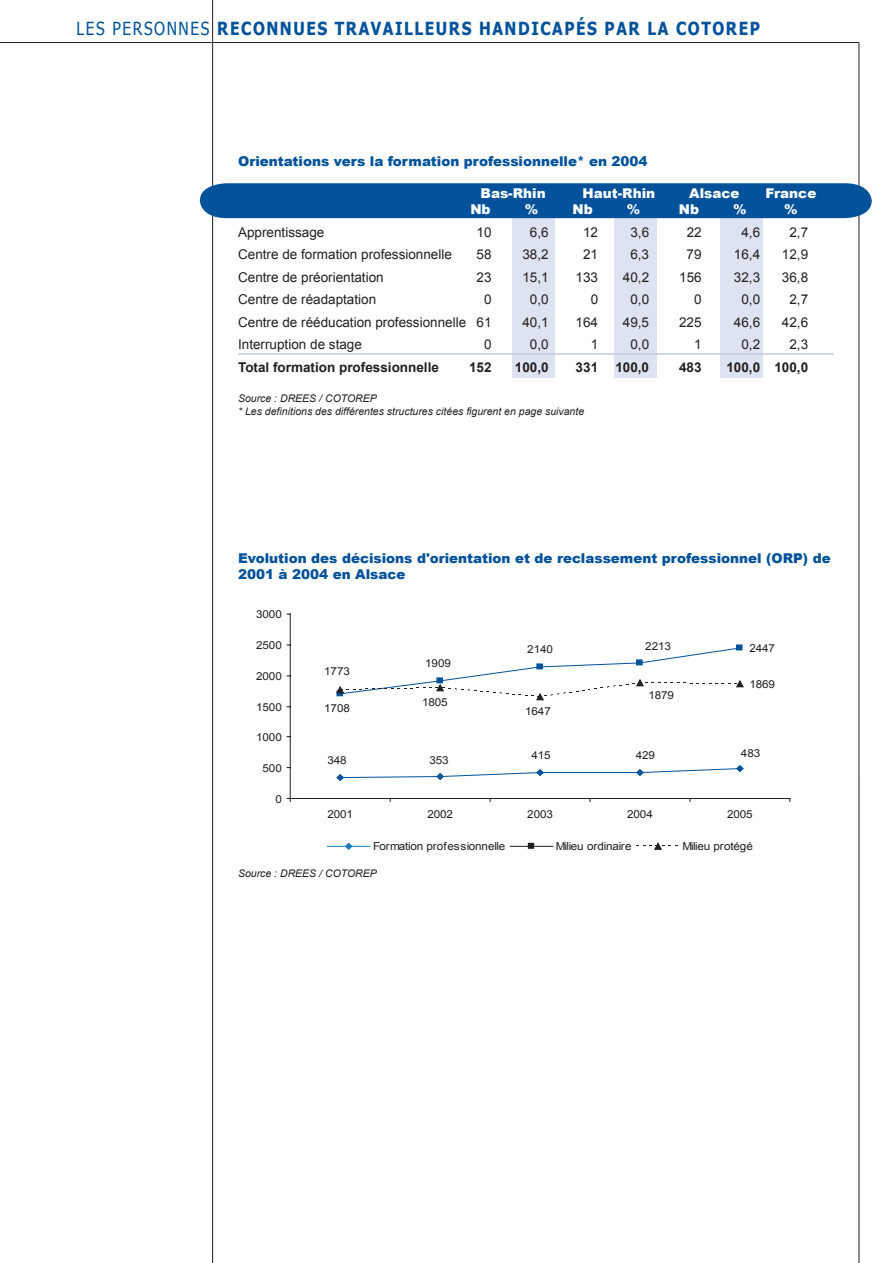
<style>
.page{position:relative;width:893px;height:1263px;background:#fff}
.page>*{position:absolute;margin:0;border:0;box-sizing:border-box;transform-origin:0 0}
.t1{font:700 18px "Tahoma";letter-spacing:.1em;color:#01529b;scale:.86 1}
.t2{font:13.5px "Arial";color:#231f20}
.t3{font:900 13.5px/16.2px "Arial";color:#01529b}
.t4{font:700 13.5px "Arial";color:#231f20}
.t5{font:900 13.5px "Arial";color:#fff}
.t6{font:10.95px "Arial";letter-spacing:-.01em;color:#231f20;scale:1.07 1}
.t7{font:italic 10.5px/12.6px "Arial";color:#231f20}
.s1{font-weight:400}
</style>
<div class="page">
<hr style="left:859px;top:43px;width:1px;height:1220px;background:#231f20">
<hr style="left:212px;top:0;width:1px;height:1263px;background:#231f20">
<hr style="left:0;top:42px;width:859px;height:1px;background:#231f20">
<div style="left:512px;top:212px;width:42px;height:165px;background:#dee3f1"></div>
<div style="left:614px;top:212px;width:42px;height:165px;background:#dee3f1"></div>
<div style="left:720px;top:212px;width:43px;height:165px;background:#dee3f1"></div>
<div style="left:200px;top:183px;width:672px;height:35px;background:#01529b"></div>
<hr style="left:238px;top:353px;width:595px;height:2px;background:#c3cbe4">
<hr style="left:290px;top:614px;width:1px;height:184px;background:#231f20">
<hr style="left:290px;top:798px;width:500px;height:1px;background:#231f20">
<svg style="left:345px;top:648px;width:396px;height:130px"></svg>
<svg style="left:336px;top:774px;width:9px;height:8px"></svg>
<svg style="left:435px;top:771px;width:10px;height:10px"></svg>
<svg style="left:535px;top:767px;width:10px;height:10px"></svg>
<svg style="left:635px;top:767px;width:10px;height:10px"></svg>
<svg style="left:735px;top:763px;width:9px;height:10px"></svg>
<div style="left:536px;top:663px;width:7px;height:6px;border:1px solid #01529b"></div>
<div style="left:636px;top:659px;width:7px;height:6px;border:1px solid #01529b"></div>
<svg style="left:736px;top:644px;width:6px;height:6px"></svg>
<svg style="left:336px;top:678px;width:408px;height:23px"></svg>
<hr style="left:327px;top:846px;width:43px;height:1px;background:#1b7bc0">
<svg style="left:344px;top:842px;width:9px;height:8px"></svg>
<hr style="left:510px;top:846px;width:43px;height:1px;background:#231f20">
<svg style="left:528px;top:843px;width:6px;height:6px"></svg>
<svg style="left:637px;top:842px;width:40px;height:8px"></svg>
<h1 class="t1" style="left:77px;top:16px;width:796px"><span class="s1">LES PERSONNES</span> RECONNUES TRAVAILLEURS HANDICAPÉS PAR LA COTOREP</h1>
<p class="t3" style="left:238px;top:153px;width:411px">Orientations vers la formation professionnelle* en 2004</p>
<p class="t5" style="left:480px;top:183px;width:67px">Bas-Rhin</p>
<p class="t5" style="left:583px;top:183px;width:74px">Haut-Rhin</p>
<p class="t5" style="left:689px;top:183px;width:52px">Alsace</p>
<p class="t5" style="left:765px;top:183px;width:52px">France</p>
<p class="t5" style="left:470px;top:199px;width:22px">Nb</p>
<p class="t5" style="left:525px;top:199px;width:15px">%</p>
<p class="t5" style="left:572px;top:199px;width:22px">Nb</p>
<p class="t5" style="left:627px;top:199px;width:15px">%</p>
<p class="t5" style="left:679px;top:199px;width:22px">Nb</p>
<p class="t5" style="left:733px;top:199px;width:15px">%</p>
<p class="t5" style="left:784px;top:199px;width:15px">%</p>
<p class="t2" style="left:238px;top:223px;width:88px">Apprentissage</p>
<p class="t2" style="left:477px;top:223px;width:17px">10</p>
<p class="t2" style="left:530px;top:223px;width:20px">6,6</p>
<p class="t2" style="left:583px;top:223px;width:17px">12</p>
<p class="t2" style="left:630px;top:223px;width:20px">3,6</p>
<p class="t2" style="left:687px;top:223px;width:17px">22</p>
<p class="t2" style="left:741px;top:223px;width:20px">4,6</p>
<p class="t2" style="left:789px;top:223px;width:20px">2,7</p>
<p class="t2" style="left:238px;top:245px;width:215px">Centre de formation professionnelle</p>
<p class="t2" style="left:477px;top:245px;width:17px">58</p>
<p class="t2" style="left:522px;top:245px;width:28px">38,2</p>
<p class="t2" style="left:583px;top:245px;width:17px">21</p>
<p class="t2" style="left:630px;top:245px;width:20px">6,3</p>
<p class="t2" style="left:687px;top:245px;width:17px">79</p>
<p class="t2" style="left:734px;top:245px;width:28px">16,4</p>
<p class="t2" style="left:782px;top:245px;width:28px">12,9</p>
<p class="t2" style="left:238px;top:268px;width:147px">Centre de préorientation</p>
<p class="t2" style="left:477px;top:268px;width:17px">23</p>
<p class="t2" style="left:522px;top:268px;width:28px">15,1</p>
<p class="t2" style="left:576px;top:268px;width:24px">133</p>
<p class="t2" style="left:623px;top:268px;width:28px">40,2</p>
<p class="t2" style="left:679px;top:268px;width:24px">156</p>
<p class="t2" style="left:734px;top:268px;width:28px">32,3</p>
<p class="t2" style="left:782px;top:268px;width:28px">36,8</p>
<p class="t2" style="left:238px;top:290px;width:140px">Centre de réadaptation</p>
<p class="t2" style="left:484px;top:290px;width:9px">0</p>
<p class="t2" style="left:530px;top:290px;width:20px">0,0</p>
<p class="t2" style="left:591px;top:290px;width:9px">0</p>
<p class="t2" style="left:630px;top:290px;width:20px">0,0</p>
<p class="t2" style="left:694px;top:290px;width:9px">0</p>
<p class="t2" style="left:741px;top:290px;width:20px">0,0</p>
<p class="t2" style="left:789px;top:290px;width:20px">2,7</p>
<p class="t2" style="left:238px;top:313px;width:255px">Centre de rééducation professionnelle 61</p>
<p class="t2" style="left:522px;top:313px;width:28px">40,1</p>
<p class="t2" style="left:576px;top:313px;width:24px">164</p>
<p class="t2" style="left:623px;top:313px;width:28px">49,5</p>
<p class="t2" style="left:679px;top:313px;width:24px">225</p>
<p class="t2" style="left:734px;top:313px;width:28px">46,6</p>
<p class="t2" style="left:782px;top:313px;width:28px">42,6</p>
<p class="t2" style="left:238px;top:335px;width:125px">Interruption de stage</p>
<p class="t2" style="left:484px;top:335px;width:9px">0</p>
<p class="t2" style="left:530px;top:335px;width:20px">0,0</p>
<p class="t2" style="left:591px;top:335px;width:9px">1</p>
<p class="t2" style="left:630px;top:335px;width:20px">0,0</p>
<p class="t2" style="left:694px;top:335px;width:9px">1</p>
<p class="t2" style="left:741px;top:335px;width:20px">0,2</p>
<p class="t2" style="left:789px;top:335px;width:20px">2,3</p>
<p class="t4" style="left:238px;top:358px;width:202px">Total formation professionnelle</p>
<p class="t4" style="left:469px;top:358px;width:24px">152</p>
<p class="t4" style="left:515px;top:358px;width:35px">100,0</p>
<p class="t4" style="left:576px;top:358px;width:24px">331</p>
<p class="t4" style="left:615px;top:358px;width:35px">100,0</p>
<p class="t4" style="left:679px;top:358px;width:24px">483</p>
<p class="t4" style="left:726px;top:358px;width:83px">100,0 100,0</p>
<p class="t7" style="left:238px;top:392px;width:348px">Source : DREES / COTOREP<br>* Les definitions des différentes structures citées figurent en page suivante</p>
<p class="t3" style="left:238px;top:549px;width:594px">Evolution des décisions d'orientation et de reclassement professionnel (ORP) de<br>2001 à 2004 en Alsace</p>
<p class="t6" style="left:256px;top:607px;width:25px">3000</p>
<p class="t6" style="left:256px;top:638px;width:25px">2500</p>
<p class="t6" style="left:256px;top:669px;width:25px">2000</p>
<p class="t6" style="left:256px;top:700px;width:25px">1500</p>
<p class="t6" style="left:256px;top:730px;width:25px">1000</p>
<p class="t6" style="left:263px;top:761px;width:20px">500</p>
<p class="t6" style="left:275px;top:791px;width:8px">0</p>
<p class="t6" style="left:324px;top:664px;width:25px">1773</p>
<p class="t6" style="left:324px;top:701px;width:25px">1708</p>
<p class="t6" style="left:425px;top:656px;width:25px">1909</p>
<p class="t6" style="left:422px;top:695px;width:25px">1805</p>
<p class="t6" style="left:327px;top:753px;width:20px">348</p>
<p class="t6" style="left:429px;top:753px;width:20px">353</p>
<p class="t6" style="left:527px;top:642px;width:25px">2140</p>
<p class="t6" style="left:645px;top:639px;width:25px">2213</p>
<p class="t6" style="left:525px;top:704px;width:25px">1647</p>
<p class="t6" style="left:648px;top:688px;width:25px">1879</p>
<p class="t6" style="left:749px;top:641px;width:25px">2447</p>
<p class="t6" style="left:749px;top:677px;width:25px">1869</p>
<p class="t6" style="left:532px;top:748px;width:20px">415</p>
<p class="t6" style="left:636px;top:748px;width:20px">429</p>
<p class="t6" style="left:741px;top:746px;width:20px">483</p>
<p class="t6" style="left:327px;top:807px;width:25px">2001</p>
<p class="t6" style="left:427px;top:807px;width:25px">2002</p>
<p class="t6" style="left:527px;top:807px;width:25px">2003</p>
<p class="t6" style="left:627px;top:807px;width:25px">2004</p>
<p class="t6" style="left:727px;top:807px;width:25px">2005</p>
<p class="t6" style="left:373px;top:839px;width:125px">Formation professionnelle</p>
<p class="t6" style="left:556px;top:839px;width:72px">Milieu ordinaire</p>
<p class="t6" style="left:682px;top:839px;width:67px">Milieu protégé</p>
<p class="t7" style="left:238px;top:867px;width:140px">Source : DREES / COTOREP</p>
</div>
